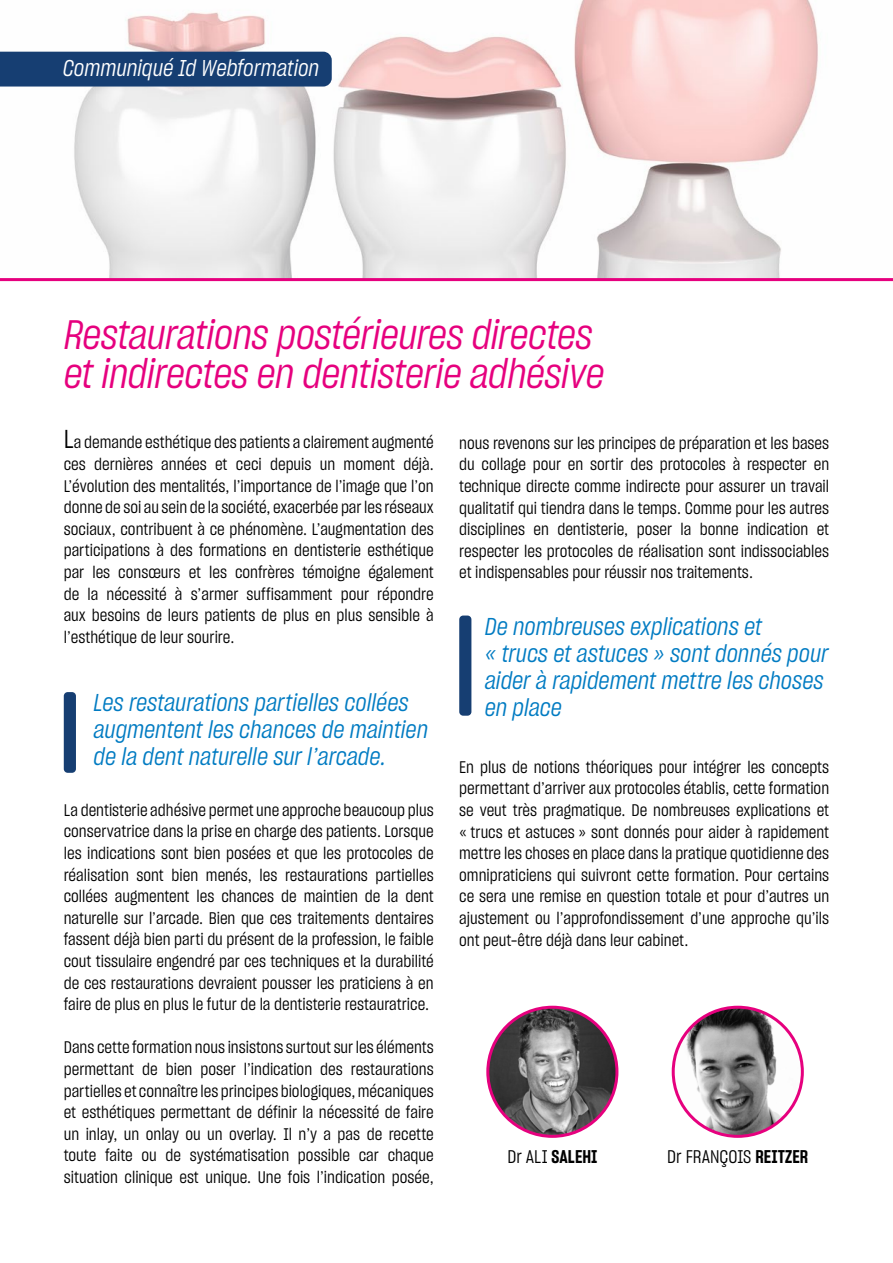
<style>
.page{position:relative;width:893px;height:1263px;background:#fff}
.page>*{position:absolute;margin:0;border:0;box-sizing:border-box;transform-origin:0 0}
.t1{font:40.5px/39px "Sharp Grotesk Book Italic 15";letter-spacing:-.015em;color:#e6007e}
.t2{font:24px/27px "Sharp Grotesk Book Italic 15";color:#007bc2}
.t3{font:22.5px "Sharp Grotesk Book Italic 15";color:#fff}
.t4{font:18px "Sharp Grotesk Book 15";color:#000}
.t5{font:18px "Sharp Grotesk Semi Bold 15";color:#000}
.t6{font:16.5px/21.6px "Sharp Grotesk Book 15";color:#000;text-align:justify}
.s1{font-size:25.5px}
.s2{font-family:"Sharp Grotesk Book 15"}
.s3{font-family:"Sharp Grotesk Semi Bold 15"}
</style>
<div class="page">
<img style="left:0;top:0;width:818px;height:278px">
<div style="left:0;top:52px;width:332px;height:35px;background:#163e72"></div>
<div style="left:64px;top:692px;width:12px;height:81px;background:#163e72;border-radius:4px"></div>
<div style="left:459px;top:615px;width:12px;height:101px;background:#163e72;border-radius:4px"></div>
<hr style="left:0;top:278px;width:893px;height:3px;background:#e6007e">
<img style="left:488px;top:1007px;width:129px;height:129px;border-radius:65px">
<div style="left:486px;top:1006px;width:132px;height:132px;border:3px solid #e6007e;border-radius:50%"></div>
<img style="left:673px;top:1007px;width:129px;height:129px">
<div style="left:672px;top:1006px;width:132px;height:132px;border:3px solid #e6007e;border-radius:50%"></div>
<h3 class="t3" style="left:63px;top:53px;width:258px">Communiqué Id Webformation</h3>
<h1 class="t1" style="left:64px;top:313px;width:542px">Restaurations postérieures directes et indirectes en dentisterie adhésive</h1>
<p class="t6" style="left:64px;top:431px;width:371px"><span class="s1">L</span>a demande esthétique des patients a clairement augmenté ces dernières années et ceci depuis un moment déjà.<br>L’évolution des mentalités, l’importance de l’image que l’on donne de soi au sein de la société, exacerbée par les réseaux sociaux, contribuent à ce phénomène. L’augmentation des participations à des formations en dentisterie esthétique par les consœurs et les confrères témoigne également de la nécessité à s’armer suffisamment pour répondre aux besoins de leurs patients de plus en plus sensible à l’esthétique de leur sourire.</p>
<h2 class="t2" style="left:94px;top:688px;width:336px">Les restaurations partielles collées augmentent les chances de maintien de la dent naturelle sur l’arcade.</h2>
<p class="t6" style="left:64px;top:798px;width:371px">La dentisterie adhésive permet une approche beaucoup plus conservatrice dans la prise en charge des patients. Lorsque les indications sont bien posées et que les protocoles de réalisation sont bien menés, les restaurations partielles collées augmentent les chances de maintien de la dent naturelle sur l’arcade. Bien que ces traitements dentaires fassent déjà bien parti du présent de la profession, le faible cout tissulaire engendré par ces techniques et la durabilité de ces restaurations devraient pousser les praticiens à en faire de plus en plus le futur de la dentisterie restauratrice.</p>
<p class="t6" style="left:64px;top:1036px;width:371px">Dans cette formation nous insistons surtout sur les éléments permettant de bien poser l’indication des restaurations partielles et connaître les principes biologiques, mécaniques et esthétiques permettant de définir la nécessité de faire un inlay, un onlay ou un overlay. Il n’y a pas de recette toute faite ou de systématisation possible car chaque situation clinique est unique. Une fois l’indication posée,</p>
<p class="t6" style="left:459px;top:431px;width:371px">nous revenons sur les principes de préparation et les bases du collage pour en sortir des protocoles à respecter en technique directe comme indirecte pour assurer un travail qualitatif qui tiendra dans le temps. Comme pour les autres disciplines en dentisterie, poser la bonne indication et respecter les protocoles de réalisation sont indissociables et indispensables pour réussir nos traitements.</p>
<h2 class="t2" style="left:485px;top:612px;width:345px">De nombreuses explications et<br>« trucs et astuces » sont donnés pour aider à rapidement mettre les choses en place</h2>
<p class="t6" style="left:459px;top:755px;width:371px">En plus de notions théoriques pour intégrer les concepts permettant d’arriver aux protocoles établis, cette formation se veut très pragmatique. De nombreuses explications et « trucs et astuces » sont donnés pour aider à rapidement mettre les choses en place dans la pratique quotidienne des omnipraticiens qui suivront cette formation. Pour certains ce sera une remise en question totale et pour d’autres un ajustement ou l’approfondissement d’une approche qu’ils ont peut-être déjà dans leur cabinet.</p>
<p class="t5" style="left:507px;top:1143px;width:92px"><span class="s2">Dr ALI</span> SALEHI</p>
<p class="t4" style="left:667px;top:1143px;width:143px">Dr FRANÇOIS <span class="s3">REITZER</span></p>
</div>
